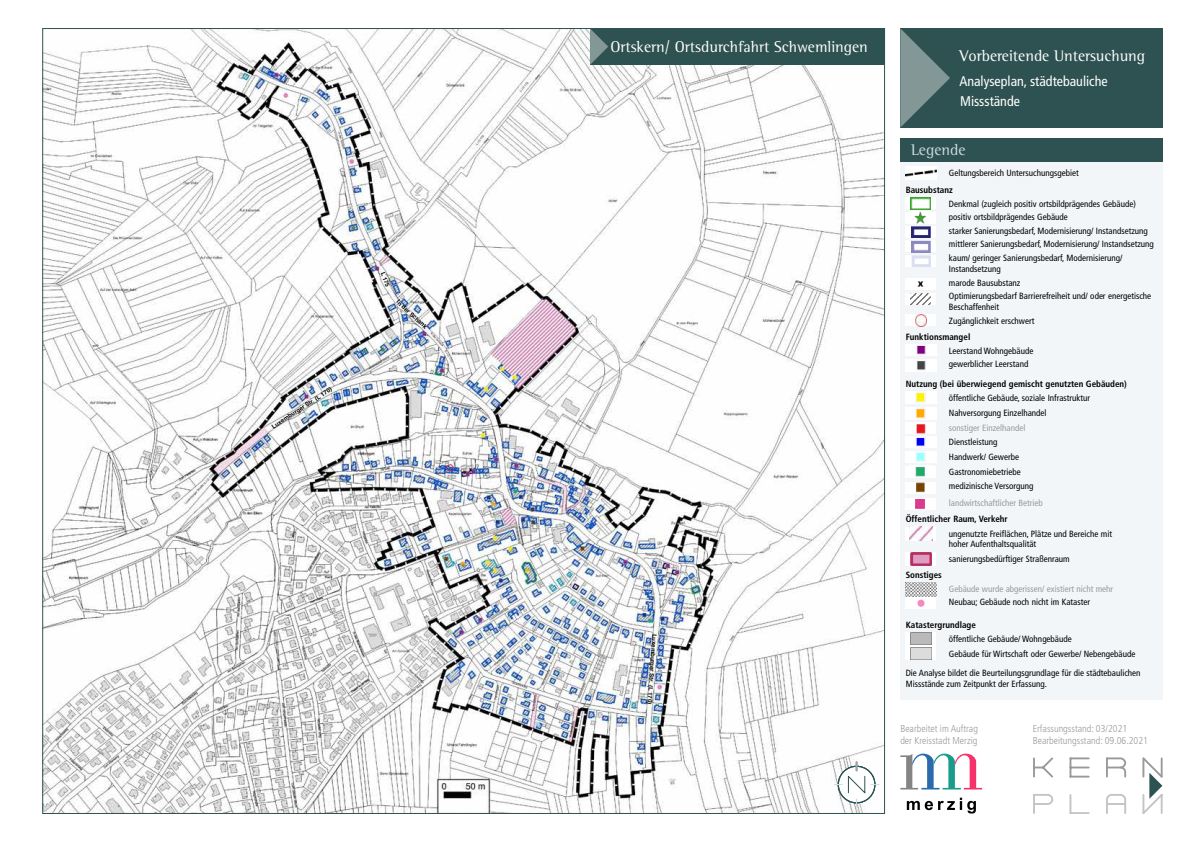
<style>
.page{position:relative;width:1191px;height:842px;background:#fff}
.page>*{position:absolute;margin:0;border:0;box-sizing:border-box;transform-origin:0 0}
.t1{font:16px "Rotis Semi Serif Std";color:#fff}
.t2{font:16px "Rotis Semi Serif Std";color:#ccdae5}
.t3{font:condensed 14px/19.6px "Frutiger LT Pro";color:#fff}
.t4{font:300 condensed 10px/11.7px "Frutiger LT Pro";color:#9b9a9a}
.t5{font:condensed 9px/13.6px "Frutiger LT Pro";color:#000}
.t6{font:700 condensed 9px "Frutiger LT Pro";color:#000}
.t7{font:condensed 9px "Frutiger LT Pro";color:#9b9a9a}
.t8{font:700 6px "Helvetica";color:#000}
</style>
<div class="page">
<img style="left:45px;top:30px;width:837px;height:782px">
<div style="left:900px;top:28px;width:262px;height:100px;background:#2e5251"></div>
<svg style="left:900px;top:28px;width:50px;height:100px"></svg>
<svg style="left:1033px;top:757px;width:57px;height:21px"></svg>
<svg style="left:1069px;top:795px;width:19px;height:18px"></svg>
<svg style="left:1033px;top:794px;width:21px;height:19px"></svg>
<svg style="left:1106px;top:757px;width:21px;height:21px"></svg>
<svg style="left:1106px;top:794px;width:21px;height:19px"></svg>
<svg style="left:1142px;top:757px;width:20px;height:56px"></svg>
<svg style="left:906px;top:798px;width:70px;height:15px"></svg>
<svg style="left:900px;top:753px;width:82px;height:36px"></svg>
<svg style="left:834px;top:762px;width:45px;height:45px"></svg>
<div style="left:590px;top:28px;width:294px;height:37px;background:#2e5251"></div>
<svg style="left:590px;top:28px;width:18px;height:37px"></svg>
<div style="left:900px;top:161px;width:262px;height:538px;background:#f2f6f8"></div>
<img style="left:905px;top:166px;width:31px;height:13px">
<div style="left:905px;top:198px;width:31px;height:11px;background:#fff"></div>
<img style="left:911px;top:198px;width:20px;height:11px">
<div style="left:905px;top:212px;width:31px;height:11px;background:#fff"></div>
<img style="left:914px;top:212px;width:13px;height:11px">
<div style="left:905px;top:226px;width:31px;height:12px;background:#fff"></div>
<img style="left:911px;top:226px;width:20px;height:12px">
<div style="left:905px;top:241px;width:31px;height:11px;background:#fff"></div>
<img style="left:911px;top:241px;width:20px;height:11px">
<div style="left:905px;top:255px;width:31px;height:11px;background:#fff"></div>
<img style="left:911px;top:255px;width:20px;height:11px">
<div style="left:905px;top:279px;width:31px;height:11px;background:#fff"></div>
<img style="left:917px;top:281px;width:7px;height:6px">
<div style="left:905px;top:293px;width:31px;height:11px;background:#fff"></div>
<img style="left:911px;top:293px;width:20px;height:11px">
<div style="left:905px;top:315px;width:31px;height:11px;background:#fff"></div>
<svg style="left:915px;top:315px;width:11px;height:11px"></svg>
<img style="left:905px;top:360px;width:31px;height:11px">
<img style="left:905px;top:392px;width:31px;height:11px">
<img style="left:905px;top:408px;width:31px;height:11px">
<div style="left:905px;top:423px;width:31px;height:11px;background:#fff"></div>
<img style="left:916px;top:424px;width:10px;height:10px">
<div style="left:905px;top:436px;width:31px;height:12px;background:#fff"></div>
<img style="left:916px;top:437px;width:10px;height:10px">
<img style="left:905px;top:451px;width:31px;height:12px">
<div style="left:905px;top:466px;width:31px;height:11px;background:#fff"></div>
<img style="left:915px;top:466px;width:10px;height:11px">
<div style="left:905px;top:482px;width:31px;height:11px;background:#fff"></div>
<img style="left:916px;top:482px;width:9px;height:11px">
<svg style="left:905px;top:498px;width:31px;height:12px"></svg>
<svg style="left:916px;top:500px;width:8px;height:8px"></svg>
<div style="left:905px;top:527px;width:31px;height:13px;background:#fff"></div>
<img style="left:909px;top:527px;width:23px;height:13px">
<div style="left:905px;top:552px;width:31px;height:13px;background:#fff"></div>
<img style="left:910px;top:552px;width:21px;height:13px">
<img style="left:905px;top:583px;width:31px;height:13px">
<div style="left:905px;top:597px;width:31px;height:12px;background:#fff"></div>
<div style="left:917px;top:600px;width:7px;height:7px;background:#f58ac2;border-radius:50%"></div>
<svg style="left:905px;top:632px;width:31px;height:13px"></svg>
<img style="left:911px;top:633px;width:20px;height:12px">
<svg style="left:905px;top:647px;width:31px;height:13px"></svg>
<img style="left:911px;top:647px;width:20px;height:12px">
<img style="left:905px;top:344px;width:31px;height:11px">
<div style="left:900px;top:138px;width:262px;height:23px;background:#2e5251"></div>
<p class="t8" style="left:269px;top:423px;width:72px;rotate:-33deg">Luxemburger Str. (L 170)</p>
<p class="t8" style="left:387px;top:271px;width:17px;rotate:69deg">L 175</p>
<p class="t8" style="left:401px;top:297px;width:41px;rotate:43deg">In der Schank</p>
<h1 class="t1" style="left:610px;top:38px;width:259px">Ortskern/ Ortsdurchfahrt Schwemlingen</h1>
<p class="t8" style="left:659px;top:634px;width:72px;rotate:94deg">Luxemburger Str. (L 170)</p>
<h1 class="t1" style="left:959px;top:46px;width:187px">Vorbereitende Untersuchung</h1>
<h2 class="t3" style="left:959px;top:72px;width:150px">Analyseplan, städtebauliche<br>Missstände</h2>
<h1 class="t2" style="left:911px;top:140px;width:56px">Legende</h1>
<p class="t5" style="left:949px;top:167px;width:131px">Geltungsbereich Untersuchungsgebiet</p>
<p class="t6" style="left:905px;top:184px;width:49px">Bausubstanz</p>
<p class="t5" style="left:949px;top:197px;width:206px">Denkmal (zugleich positiv ortsbildprägendes Gebäude) positiv ortsbildprägendes Gebäude<br>starker Sanierungsbedarf, Modernisierung/ Instandsetzung mittlerer Sanierungsbedarf, Modernisierung/ Instandsetzung kaum/ geringer Sanierungsbedarf, Modernisierung/</p>
<p class="t5" style="left:949px;top:262px;width:204px">Instandsetzung<br>marode Bausubstanz<br>Optimierungsbedarf Barrierefreiheit und/ oder energetische</p>
<p class="t5" style="left:949px;top:300px;width:87px">Beschaffenheit<br>Zugänglichkeit erschwert</p>
<p class="t6" style="left:905px;top:332px;width:66px">Funktionsmangel</p>
<p class="t5" style="left:949px;top:344px;width:86px">Leerstand Wohngebäude gewerblicher Leerstand</p>
<p class="t6" style="left:905px;top:378px;width:223px">Nutzung (bei überwiegend gemischt genutzten Gebäuden)</p>
<p class="t5" style="left:949px;top:391px;width:143px;line-height:14.7px">öffentliche Gebäude, soziale Infrastruktur<br>Nahversorgung Einzelhandel</p>
<p class="t7" style="left:949px;top:422px;width:78px">sonstiger Einzelhandel</p>
<p class="t5" style="left:949px;top:435px;width:86px;line-height:14.7px">Dienstleistung<br>Handwerk/ Gewerbe<br>Gastronomiebetriebe medizinische Versorgung</p>
<p class="t7" style="left:949px;top:497px;width:96px">landwirtschaftlicher Betrieb</p>
<p class="t6" style="left:905px;top:514px;width:103px">Öffentlicher Raum, Verkehr</p>
<p class="t5" style="left:949px;top:528px;width:165px;line-height:10.8px">ungenutzte Freiflächen, Plätze und Bereiche mit hoher Aufenthaltsqualität</p>
<p class="t5" style="left:949px;top:552px;width:122px">sanierungsbedürftiger Straßenraum</p>
<p class="t6" style="left:905px;top:570px;width:38px">Sonstiges</p>
<p class="t7" style="left:949px;top:583px;width:166px">Gebäude wurde abgerissen/ existiert nicht mehr</p>
<p class="t5" style="left:949px;top:595px;width:143px">Neubau; Gebäude noch nicht im Kataster</p>
<p class="t6" style="left:905px;top:619px;width:72px">Katastergrundlage</p>
<p class="t5" style="left:949px;top:632px;width:188px;line-height:14.6px">öffentliche Gebäude/ Wohngebäude<br>Gebäude für Wirtschaft oder Gewerbe/ Nebengebäude</p>
<p class="t5" style="left:905px;top:668px;width:236px;line-height:10.8px">Die Analyse bildet die Beurteilungsgrundlage für die städtebaulichen<br>Missstände zum Zeitpunkt der Erfassung.</p>
<p class="t4" style="left:900px;top:723px;width:79px">Bearbeitet im Auftrag der Kreisstadt Merzig</p>
<p class="t4" style="left:1032px;top:723px;width:117px">Erfassungsstand: 03/2021<br>Bearbeitungsstand: 09.06.2021</p>
</div>
